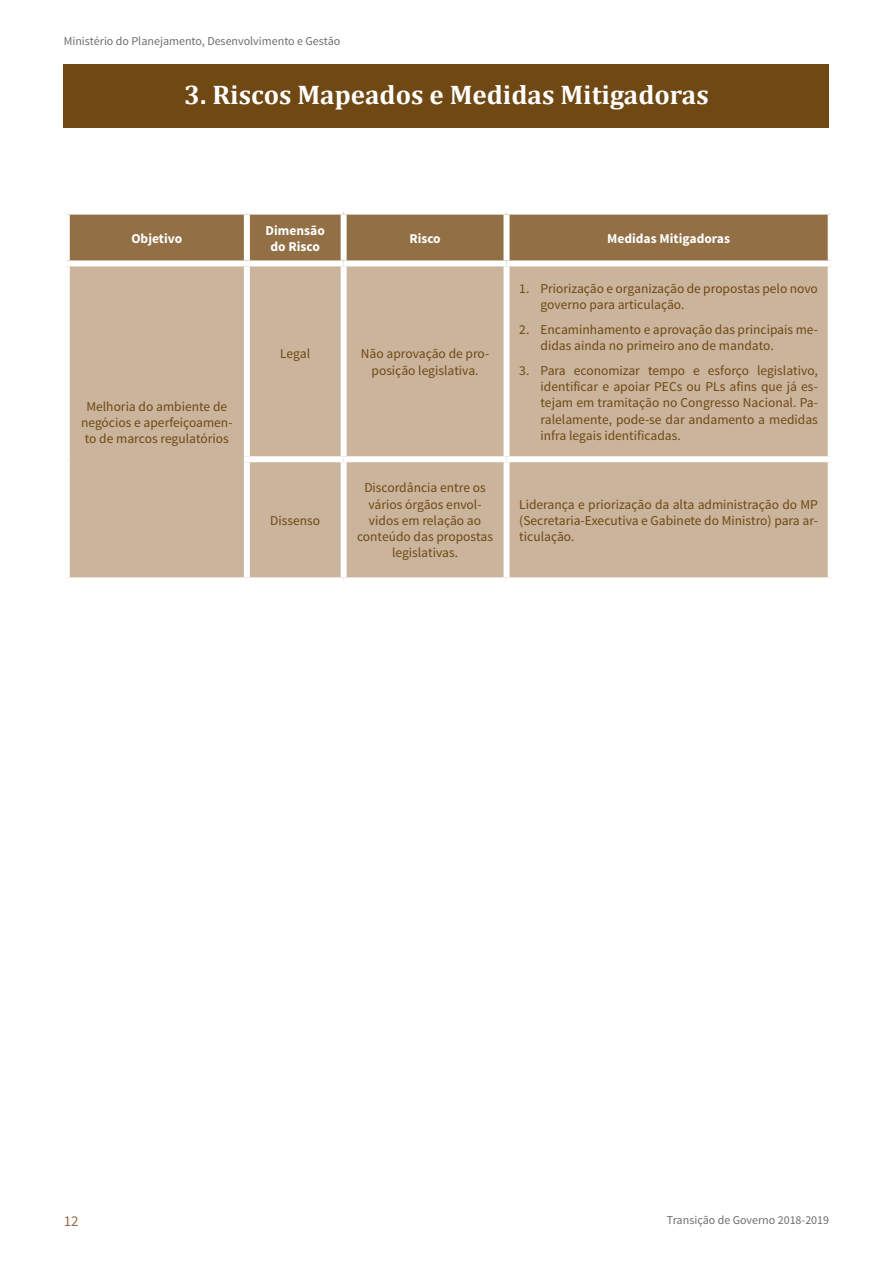
<style>
.page{position:relative;width:893px;height:1263px;background:#fff}
.page>*{position:absolute;margin:0;border:0;box-sizing:border-box;transform-origin:0 0}
.t1{font:700 27px "Cambria";color:#fff}
.t2{font:15px "Source Sans Pro";color:#926f45}
.t3{font:13.5px/16.2px "Source Sans Pro";color:#6f4813;text-align:center}
.t4{font:700 13.5px/16.2px "Source Sans Pro";color:#fff;text-align:center}
.t5{font:12px "Source Sans Pro";color:#6c6d70}
</style>
<div class="page">
<div style="left:70px;top:215px;width:758px;height:45px;background:#926f45"></div>
<div style="left:70px;top:266px;width:758px;height:311px;background:#cab49c"></div>
<div style="left:244px;top:456px;width:100px;height:6px;background:#fff"></div>
<div style="left:344px;top:456px;width:163px;height:6px;background:#fff"></div>
<div style="left:507px;top:456px;width:327px;height:6px;background:#fff"></div>
<div style="left:244px;top:215px;width:6px;height:45px;background:#fff"></div>
<div style="left:341px;top:215px;width:6px;height:45px;background:#fff"></div>
<div style="left:504px;top:215px;width:6px;height:45px;background:#fff"></div>
<div style="left:244px;top:266px;width:6px;height:190px;background:#fff"></div>
<div style="left:341px;top:266px;width:6px;height:190px;background:#fff"></div>
<div style="left:504px;top:266px;width:6px;height:190px;background:#fff"></div>
<div style="left:244px;top:462px;width:6px;height:115px;background:#fff"></div>
<div style="left:341px;top:462px;width:6px;height:115px;background:#fff"></div>
<div style="left:504px;top:462px;width:6px;height:115px;background:#fff"></div>
<div style="left:64px;top:64px;width:765px;height:64px;background:#6f4813"></div>
<p class="t5" style="left:64px;top:34px;width:278px">Ministério do Planejamento, Desenvolvimento e Gestão</p>
<h1 class="t1" style="left:184px;top:76px;width:526px">3. Riscos Mapeados e Medidas Mitigadoras</h1>
<p class="t4" style="left:131px;top:230px;width:52px">Objetivo</p>
<p class="t4" style="left:266px;top:222px;width:61px">Dimensão do Risco</p>
<p class="t4" style="left:409px;top:230px;width:33px">Risco</p>
<p class="t4" style="left:607px;top:230px;width:124px">Medidas Mitigadoras</p>
<p class="t3" style="left:81px;top:398px;width:153px">Melhoria do ambiente de negócios e aperfeiçoamen&shy;to de marcos regulatórios</p>
<p class="t3" style="left:280px;top:346px;width:31px">Legal</p>
<p class="t3" style="left:361px;top:346px;width:130px">Não aprovação de pro&shy;posição legislativa.</p>
<p class="t3" style="left:270px;top:512px;width:51px">Dissenso</p>
<p class="t3" style="left:357px;top:480px;width:138px">Discordância entre os vários órgãos envol&shy;vidos em relação ao conteúdo das propostas legislativas.</p>
<p class="t3" style="left:541px;top:281px;width:279px;text-align:left;text-indent:-21px">1. Priorização e organização de propostas pelo novo governo para articulação.</p>
<p class="t3" style="left:541px;top:322px;width:279px;text-align:left;text-indent:-21px">2. Encaminhamento e aprovação das principais me&shy;didas ainda no primeiro ano de mandato.</p>
<p class="t3" style="left:541px;top:363px;width:279px;text-align:justify;text-indent:-21px">3. Para economizar tempo e esforço legislativo, identificar e apoiar PECs ou PLs afins que já es&shy;tejam em tramitação no Congresso Nacional. Pa&shy;ralelamente, pode-se dar andamento a medidas infra legais identificadas.</p>
<p class="t3" style="left:519px;top:496px;width:300px;text-align:justify">Liderança e priorização da alta administração do MP (Secretaria-Executiva e Gabinete do Ministro) para ar&shy;ticulação.</p>
<p class="t2" style="left:64px;top:1212px;width:16px">12</p>
<p class="t5" style="left:667px;top:1212px;width:164px">Transição de Governo 2018-2019</p>
</div>
